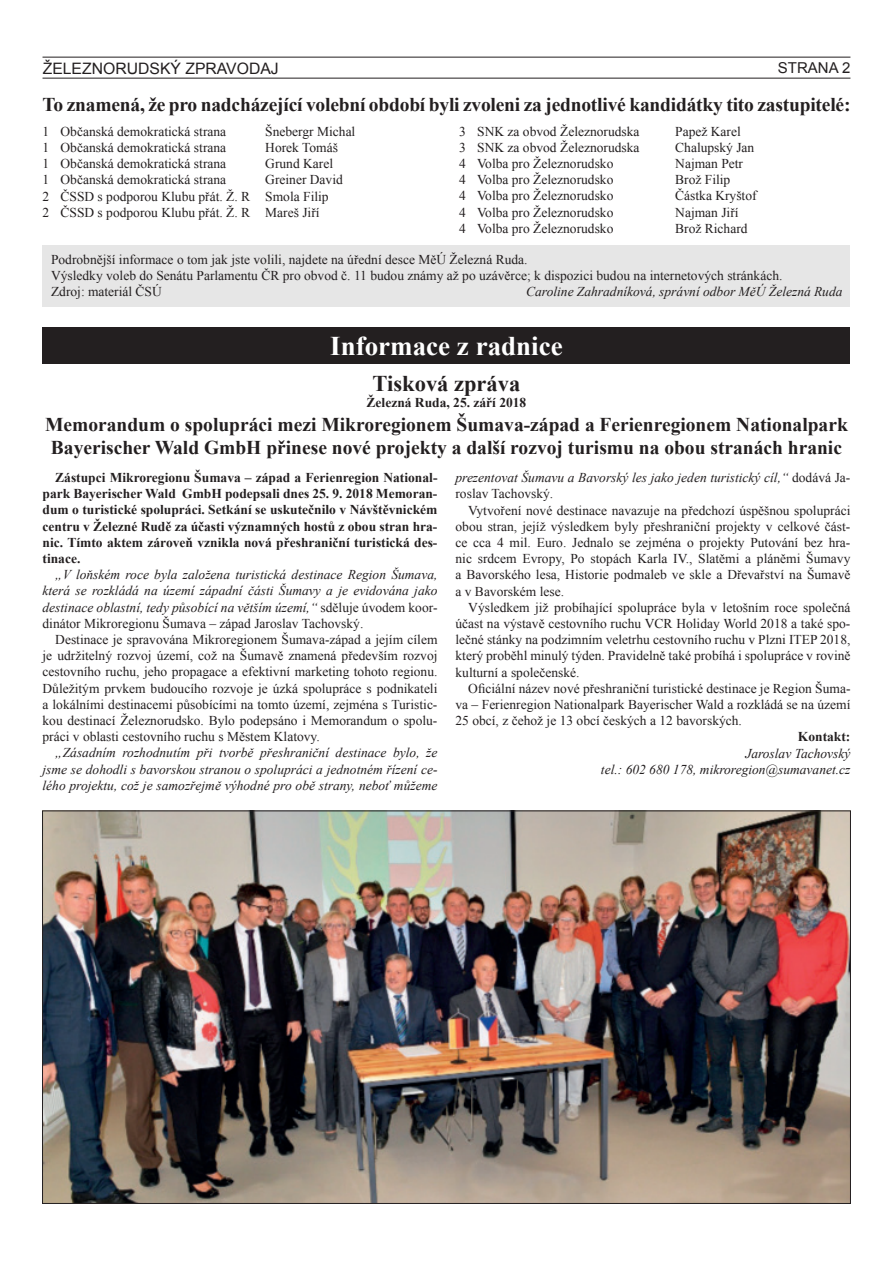
<style>
.page{position:relative;width:893px;height:1263px;background:#fff}
.page>*{position:absolute;margin:0;border:0;box-sizing:border-box;transform-origin:0 0}
.t1{font:700 27px "Times New Roman";color:#fff}
.t2{font:700 22.5px "Times New Roman";color:#231f20}
.t3{font:700 19.5px/23.4px "Times New Roman";color:#231f20}
.t4{font:15.75px "Arial";color:#231f20}
.t5{font:15px "Arial";color:#231f20}
.t6{font:13.5px/16.2px "Times New Roman";color:#231f20;text-align:justify}
.t7{font:italic 13.5px/16.2px "Times New Roman";color:#231f20;text-align:justify}
.t8{font:700 13.5px/16.2px "Times New Roman";color:#231f20;text-align:justify}
.s1{font-style:normal}
</style>
<div class="page">
<hr style="left:43px;top:78px;width:807px;height:1px;background:#231f20">
<hr style="left:43px;top:57px;width:807px;height:1px;background:#231f20">
<div style="left:43px;top:327px;width:807px;height:37px;background:#231f20"></div>
<img style="left:44px;top:812px;width:805px;height:390px">
<div style="left:43px;top:246px;width:807px;height:61px;background:#e6e6e6"></div>
<p class="t4" style="left:43px;top:58px;width:237px">ŽELEZNORUDSKÝ ZPRAVODAJ</p>
<p class="t5" style="left:778px;top:58px;width:74px">STRANA 2</p>
<h3 class="t3" style="left:43px;top:92px;width:809px">To znamená, že pro nadcházející volební období byli zvoleni za jednotlivé kandidátky tito zastupitelé:</h3>
<p class="t6" style="left:43px;top:123px;width:185px">1 Občanská demokratická strana</p>
<p class="t6" style="left:265px;top:123px;width:92px">Šnebergr Michal</p>
<p class="t6" style="left:43px;top:139px;width:185px">1 Občanská demokratická strana</p>
<p class="t6" style="left:265px;top:139px;width:74px">Horek Tomáš</p>
<p class="t6" style="left:43px;top:155px;width:185px">1 Občanská demokratická strana</p>
<p class="t6" style="left:265px;top:155px;width:69px">Grund Karel</p>
<p class="t6" style="left:43px;top:171px;width:185px">1 Občanská demokratická strana</p>
<p class="t6" style="left:459px;top:123px;width:182px">3 SNK za obvod Železnorudska</p>
<p class="t6" style="left:675px;top:123px;width:67px">Papež Karel</p>
<p class="t6" style="left:459px;top:139px;width:182px">3 SNK za obvod Železnorudska</p>
<p class="t6" style="left:675px;top:139px;width:81px">Chalupský Jan</p>
<p class="t6" style="left:459px;top:155px;width:156px">4 Volba pro Železnorudsko</p>
<p class="t6" style="left:675px;top:155px;width:69px">Najman Petr</p>
<p class="t6" style="left:459px;top:171px;width:156px">4 Volba pro Železnorudsko</p>
<p class="t6" style="left:675px;top:171px;width:57px">Brož Filip</p>
<p class="t6" style="left:459px;top:188px;width:156px">4 Volba pro Železnorudsko</p>
<p class="t6" style="left:675px;top:188px;width:83px">Částka Kryštof</p>
<p class="t6" style="left:459px;top:204px;width:156px">4 Volba pro Železnorudsko</p>
<p class="t6" style="left:675px;top:204px;width:65px">Najman Jiří</p>
<p class="t6" style="left:459px;top:220px;width:156px">4 Volba pro Železnorudsko</p>
<p class="t6" style="left:675px;top:220px;width:74px">Brož Richard</p>
<p class="t6" style="left:43px;top:171px;width:302px;text-align:left;text-indent:223px">Greiner David<br>2 ČSSD s podporou Klubu přát. Ž. R Smola Filip<br>2 ČSSD s podporou Klubu přát. Ž. R Mareš Jiří</p>
<p class="t6" style="left:51px;top:251px;width:733px;text-align:left">Podrobnější informace o tom jak jste volili, najdete na úřední desce MěÚ Železná Ruda.<br>Výsledky voleb do Senátu Parlamentu ČR pro obvod č. 11 budou známy až po uzávěrce; k dispozici budou na internetových stránkách.<br>Zdroj: materiál ČSÚ</p>
<p class="t7" style="left:526px;top:283px;width:318px">Caroline Zahradníková, správní odbor MěÚ Železná Ruda</p>
<h1 class="t1" style="left:330px;top:327px;width:234px">Informace z radnice</h1>
<h2 class="t2" style="left:373px;top:368px;width:149px">Tisková zpráva</h2>
<p class="t8" style="left:367px;top:394px;width:161px">Železná Ruda, 25. září 2018</p>
<h3 class="t3" style="left:45px;top:412px;width:804px">Memorandum o spolupráci mezi Mikroregionem Šumava-západ a Ferienregionem Nationalpark<br>Bayerischer Wald GmbH přinese nové projekty a další rozvoj turismu na obou stranách hranic</h3>
<p class="t8" style="left:43px;top:469px;width:396px;text-indent:13px">Zástupci Mikroregionu Šumava – západ a Ferienregion National&shy;park Bayerischer Wald GmbH podepsali dnes 25. 9. 2018 Memoran&shy;dum o turistické spolupráci. Setkání se uskutečnilo v Návštěvnickém centru v Železné Rudě za účasti významných hostů z obou stran hra&shy;nic. Tímto aktem zároveň vznikla nová přeshraniční turistická des&shy;tinace.</p>
<p class="t7" style="left:43px;top:566px;width:396px;text-indent:13px">„V loňském roce byla založena turistická destinace Region Šumava, která se rozkládá na území západní části Šumavy a je evidována jako destinace oblastní, tedy působící na větším území,“ <span class="s1">sděluje úvodem koor&shy;dinátor Mikroregionu Šumava – západ Jaroslav Tachovský.</span></p>
<p class="t6" style="left:43px;top:631px;width:396px;text-indent:13px">Destinace je spravována Mikroregionem Šumava-západ a jejím cílem je udržitelný rozvoj území, což na Šumavě znamená především rozvoj cestovního ruchu, jeho propagace a efektivní marketing tohoto regionu.<br>Důležitým prvkem budoucího rozvoje je úzká spolupráce s podnikateli a lokálními destinacemi působícími na tomto území, zejména s Turistic&shy;kou destinací Železnorudsko. Bylo podepsáno i Memorandum o spolu&shy;práci v oblasti cestovního ruchu s Městem Klatovy.</p>
<p class="t7" style="left:43px;top:744px;width:396px;text-indent:13px">„Zásadním rozhodnutím při tvorbě přeshraniční destinace bylo, že jsme se dohodli s bavorskou stranou o spolupráci a jednotném řízení ce&shy;lého projektu, což je samozřejmě výhodné pro obě strany, neboť můžeme</p>
<p class="t7" style="left:455px;top:469px;width:396px">prezentovat Šumavu a Bavorský les jako jeden turistický cíl,“ <span class="s1">dodává Ja&shy;roslav Tachovský.</span></p>
<p class="t6" style="left:455px;top:502px;width:396px;text-indent:13px">Vytvoření nové destinace navazuje na předchozí úspěšnou spolupráci obou stran, jejíž výsledkem byly přeshraniční projekty v celkové část&shy;ce cca 4 mil. Euro. Jednalo se zejména o projekty Putování bez hra&shy;nic srdcem Evropy, Po stopách Karla IV., Slatěmi a pláněmi Šumavy a Bavorského lesa, Historie podmaleb ve skle a Dřevařství na Šumavě a v Bavorském lese.</p>
<p class="t6" style="left:455px;top:599px;width:396px;text-indent:13px">Výsledkem již probíhající spolupráce byla v letošním roce společná účast na výstavě cestovního ruchu VCR Holiday World 2018 a také spo&shy;lečné stánky na podzimním veletrhu cestovního ruchu v Plzni ITEP 2018, který proběhl minulý týden. Pravidelně také probíhá i spolupráce v rovině kulturní a společenské.</p>
<p class="t6" style="left:455px;top:680px;width:396px;text-indent:13px">Oficiální název nové přeshraniční turistické destinace je Region Šuma&shy;va – Ferienregion Nationalpark Bayerischer Wald a rozkládá se na území 25 obcí, z čehož je 13 obcí českých a 12 bavorských.</p>
<p class="t8" style="left:798px;top:728px;width:54px">Kontakt:</p>
<p class="t7" style="left:601px;top:745px;width:251px;text-align:right">Jaroslav Tachovský<br>tel.: 602 680 178, mikroregion@sumavanet.cz</p>
</div>
